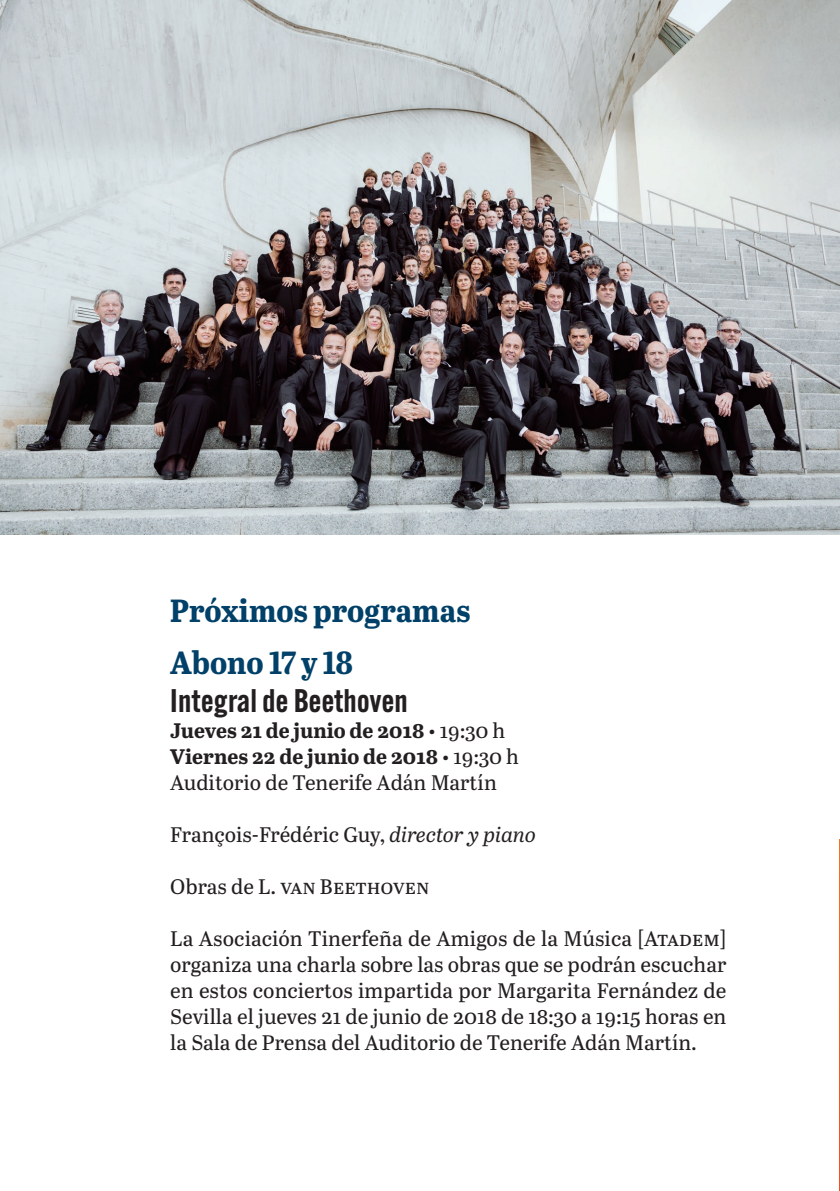
<style>
.page{position:relative;width:840px;height:1191px;background:#fff}
.page>*{position:absolute;margin:0;border:0;box-sizing:border-box;transform-origin:0 0}
._05_Titulos_Interior{font:700 32px "Abril Titling Nar";color:#014068}
._01_copy{font:600 32px "Alternate Gothic ATF";letter-spacing:.01em;color:#231f20}
._01_copy-2{font:21px/26px "Abril Text";color:#231f20;text-align:justify}
._01_copy-3{font:700 21px "Abril Text";color:#231f20}
.s1{font-weight:400}
.s2{font-style:italic}
</style>
<div class="page">
<img style="left:0;top:0;width:839px;height:534px">
<svg style="left:839px;top:839px;width:1px;height:352px"></svg>
<p class="_05_Titulos_Interior" style="left:170px;top:587px;width:301px">Próximos programas</p>
<p class="_05_Titulos_Interior" style="left:170px;top:639px;width:184px">Abono 17 y 18</p>
<p class="_01_copy" style="left:170px;top:680px;width:239px">Integral de Beethoven</p>
<p class="_01_copy-3" style="left:170px;top:714px;width:336px">Jueves 21 de junio de 2018 <span class="s1">• 19:30 h</span></p>
<p class="_01_copy-3" style="left:170px;top:740px;width:350px">Viernes 22 de junio de 2018 <span class="s1">• 19:30 h</span></p>
<p class="_01_copy-2" style="left:170px;top:768px;width:328px">Auditorio de Tenerife Adán Martín</p>
<p class="_01_copy-2" style="left:170px;top:820px;width:367px">François-Frédéric Guy, <span class="s2">director y piano</span></p>
<p class="_01_copy-2" style="left:170px;top:872px;width:260px">Obras de L. van Beethoven</p>
<p class="_01_copy-2" style="left:170px;top:924px;width:557px">La Asociación Tinerfeña de Amigos de la Música [Atadem] organiza una charla sobre las obras que se podrán escuchar en estos conciertos impartida por Margarita Fernández de Sevilla el jueves 21 de junio de 2018 de 18:30 a 19:15 horas en la Sala de Prensa del Auditorio de Tenerife Adán Martín.</p>
</div>
